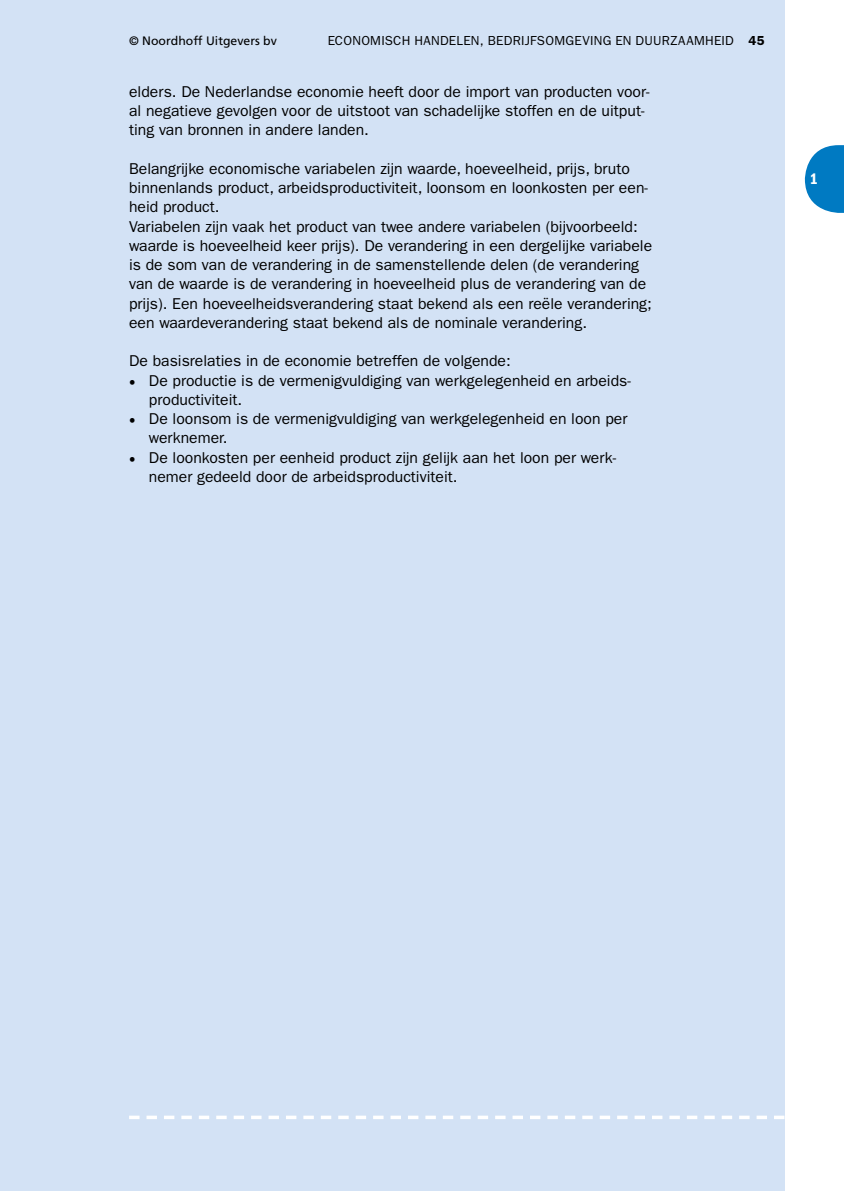
<style>
.page{position:relative;width:844px;height:1191px;background:#fff}
.page>*{position:absolute;margin:0;border:0;box-sizing:border-box;transform-origin:0 0}
.t1{font:15.75px/19.2px "ITC Franklin Gothic Std";color:#000}
.t2{font:15.75px "ITC Franklin Gothic Std Dm Cd";color:#fff}
.t3{font:13.12px "ITC Franklin Gothic Std";color:#000}
.t4{font:600 13.12px "ITC Franklin Gothic Std";color:#000}
.t5{font:12.25px "Frutiger LT Std";color:#000}
.s1{font-family:"Utopia Std"}
</style>
<div class="page">
<div style="left:0;top:0;width:784px;height:1191px;background:#d3e2f5"></div>
<svg style="left:129px;top:1115px;width:655px;height:4px"></svg>
<svg style="left:804px;top:145px;width:39px;height:68px"></svg>
<p class="t5" style="left:129px;top:33px;width:149px">© Noordhoff Uitgevers bv</p>
<p class="t3" style="left:327px;top:33px;width:17px">Economisch</p>
<p class="t3" style="left:414px;top:33px;width:10px">hande</p>
<p class="t3" style="left:456px;top:33px;width:40px">len , bedri</p>
<p class="t3" style="left:524px;top:33px;width:15px">jfsomgeving</p>
<p class="t3" style="left:615px;top:33px;width:30px">en duurzaamheid</p>
<p class="t4" style="left:748px;top:32px;width:18px">45</p>
<p class="t1" style="left:129px;top:82px;width:522px">elders. De Nederlandse economie heeft door de import van producten voor&shy;al negatieve gevolgen voor de uitstoot van schadelijke stoffen en de uitput&shy;ting van bronnen in andere landen.</p>
<p class="t1" style="left:129px;top:159px;width:524px">Belangrijke economische variabelen zijn waarde, hoeveelheid, prijs, bruto binnenlands product, arbeidsproductiviteit, loonsom en loonkosten per een&shy;heid product.<br>Variabelen zijn vaak het product van twee andere variabelen (bijvoorbeeld: waarde is hoeveelheid keer prijs). De verandering in een dergelijke variabele is de som van de verandering in de samenstellende delen (de verandering van de waarde is de verandering in hoeveelheid plus de verandering van de prijs). Een hoeveelheidsverandering staat bekend als een reële verandering; een waardeverandering staat bekend als de nominale verandering.</p>
<p class="t1" style="left:129px;top:351px;width:383px">De basisrelaties in de economie betreffen de volgende:</p>
<p class="t1" style="left:149px;top:371px;width:483px;text-indent:-20px"><span class="s1">•</span> De productie is de vermenigvuldiging van werkgelegenheid en arbeids&shy;productiviteit.</p>
<p class="t1" style="left:149px;top:409px;width:480px;text-indent:-20px"><span class="s1">•</span> De loonsom is de vermenigvuldiging van werkgelegenheid en loon per werknemer.</p>
<p class="t1" style="left:149px;top:448px;width:468px;text-indent:-20px"><span class="s1">•</span> De loonkosten per eenheid product zijn gelijk aan het loon per werk&shy;nemer gedeeld door de arbeidsproductiviteit.</p>
<p class="t2" style="left:809px;top:170px;width:10px">1</p>
</div>
